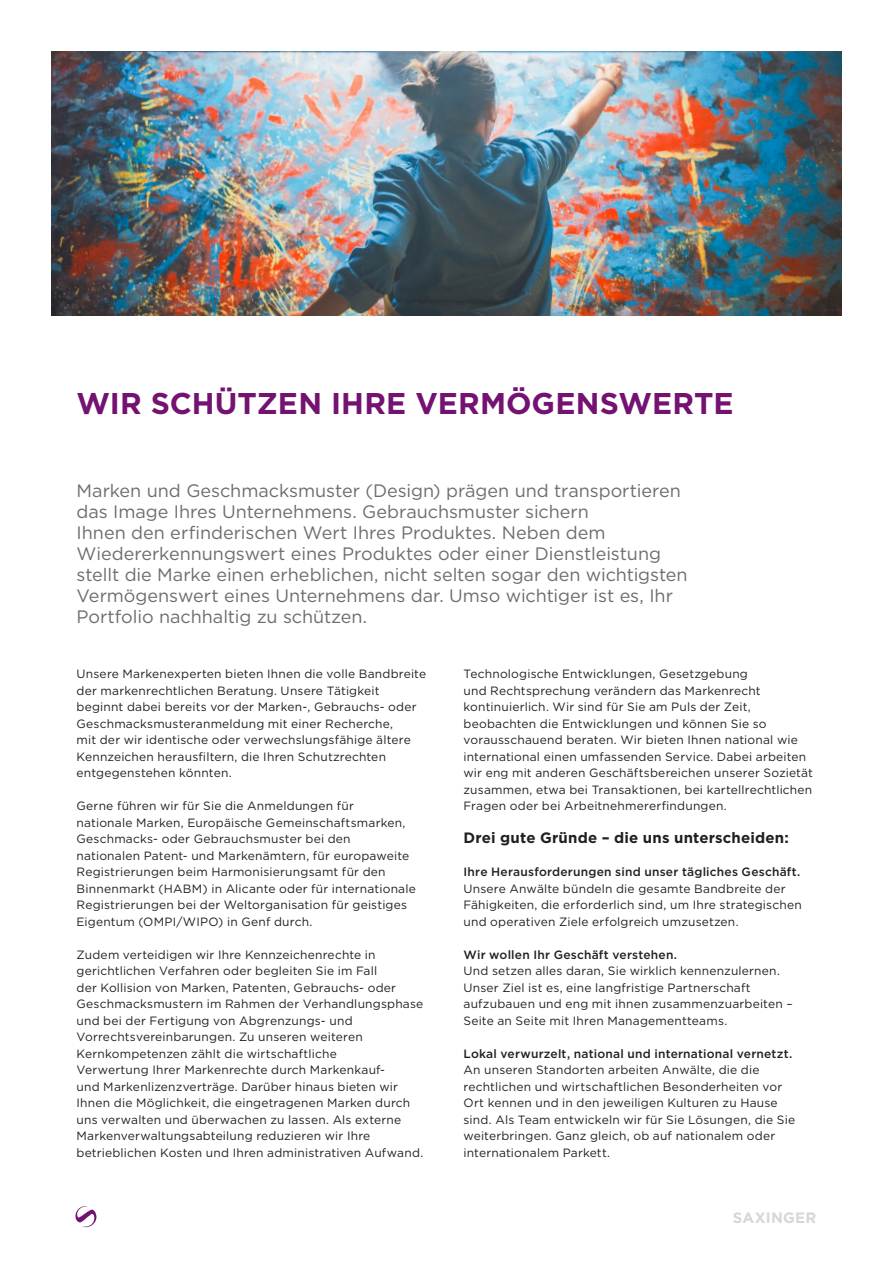
<style>
.page{position:relative;width:893px;height:1263px;background:#fff}
.page>*{position:absolute;margin:0;border:0;box-sizing:border-box;transform-origin:0 0}
._2022_Überschrift{font:700 30px "Gotham";color:#741272}
.Überschrift{font:18px/21px "Gotham";color:#6c6d70}
.Subtitle_small{font:700 15px "Gotham";letter-spacing:.01em;color:#231f20}
.t1{font:700 15px "Gotham";letter-spacing:.015em;color:#d6d7d9}
.pre-Text{font:12px/16.5px "Gotham";letter-spacing:.015em;color:#231f20}
.s1{font-weight:500}
</style>
<div class="page">
<svg style="left:75px;top:1206px;width:22px;height:21px"></svg>
<img style="left:51px;top:51px;width:791px;height:264px">
<p class="_2022_Überschrift" style="left:77px;top:384px;width:658px">WIR SCHÜTZEN IHRE VERMÖGENSWERTE</p>
<p class="Überschrift" style="left:77px;top:479px;width:613px">Marken und Geschmacksmuster (Design) prägen und transportieren das Image Ihres Unternehmens. Gebrauchsmuster sichern<br>Ihnen den erfinderischen Wert Ihres Produktes. Neben dem Wiedererkennungswert eines Produktes oder einer Dienstleistung stellt die Marke einen erheblichen, nicht selten sogar den wichtigsten Vermögenswert eines Unternehmens dar. Umso wichtiger ist es, Ihr Portfolio nachhaltig zu schützen.</p>
<p class="pre-Text" style="left:77px;top:665px;width:351px">Unsere Markenexperten bieten Ihnen die volle Bandbreite der markenrechtlichen Beratung. Unsere Tätigkeit beginnt dabei bereits vor der Marken-, Gebrauchs- oder Geschmacksmusteranmeldung mit einer Recherche,<br>mit der wir identische oder verwechslungsfähige ältere Kennzeichen herausfiltern, die Ihren Schutzrechten entgegenstehen könnten.</p>
<p class="pre-Text" style="left:77px;top:797px;width:341px">Gerne führen wir für Sie die Anmeldungen für<br>nationale Marken, Europäische Gemeinschaftsmarken, Geschmacks- oder Gebrauchsmuster bei den nationalen Patent- und Markenämtern, für europaweite Registrierungen beim Harmonisierungsamt für den Binnenmarkt (HABM) in Alicante oder für internationale Registrierungen bei der Weltorganisation für geistiges Eigentum (OMPI/WIPO) in Genf durch.</p>
<p class="pre-Text" style="left:77px;top:946px;width:348px">Zudem verteidigen wir Ihre Kennzeichenrechte in gerichtlichen Verfahren oder begleiten Sie im Fall<br>der Kollision von Marken, Patenten, Gebrauchs- oder Geschmacksmustern im Rahmen der Verhandlungsphase und bei der Fertigung von Abgrenzungs- und Vorrechtsvereinbarungen. Zu unseren weiteren Kernkompetenzen zählt die wirtschaftliche<br>Verwertung Ihrer Markenrechte durch Markenkauf-<br>und Markenlizenzverträge. Darüber hinaus bieten wir Ihnen die Möglichkeit, die eingetragenen Marken durch uns verwalten und überwachen zu lassen. Als externe Markenverwaltungsabteilung reduzieren wir Ihre betrieblichen Kosten und Ihren administrativen Aufwand.</p>
<p class="pre-Text" style="left:463px;top:665px;width:351px">Technologische Entwicklungen, Gesetzgebung<br>und Rechtsprechung verändern das Markenrecht kontinuierlich. Wir sind für Sie am Puls der Zeit, beobachten die Entwicklungen und können Sie so vorausschauend beraten. Wir bieten Ihnen national wie international einen umfassenden Service. Dabei arbeiten wir eng mit anderen Geschäftsbereichen unserer Sozietät zusammen, etwa bei Transaktionen, bei kartellrechtlichen Fragen oder bei Arbeitnehmererfindungen.</p>
<p class="Subtitle_small" style="left:463px;top:828px;width:327px">Drei gute Gründe – die uns unterscheiden:</p>
<p class="pre-Text" style="left:463px;top:863px;width:340px"><span class="s1">Ihre Herausforderungen sind unser tägliches Geschäft.<br></span>Unsere Anwälte bündeln die gesamte Bandbreite der Fähigkeiten, die erforderlich sind, um Ihre strategischen und operativen Ziele erfolgreich umzusetzen.</p>
<p class="pre-Text" style="left:463px;top:946px;width:331px"><span class="s1">Wir wollen Ihr Geschäft verstehen.<br></span>Und setzen alles daran, Sie wirklich kennenzulernen.<br>Unser Ziel ist es, eine langfristige Partnerschaft aufzubauen und eng mit ihnen zusammenzuarbeiten – Seite an Seite mit Ihren Managementteams.</p>
<p class="pre-Text" style="left:463px;top:1045px;width:333px"><span class="s1">Lokal verwurzelt, national und international vernetzt.<br></span>An unseren Standorten arbeiten Anwälte, die die rechtlichen und wirtschaftlichen Besonderheiten vor Ort kennen und in den jeweiligen Kulturen zu Hause sind. Als Team entwickeln wir für Sie Lösungen, die Sie weiterbringen. Ganz gleich, ob auf nationalem oder internationalem Parkett.</p>
<p class="t1" style="left:733px;top:1207px;width:85px">SAXINGER</p>
</div>
